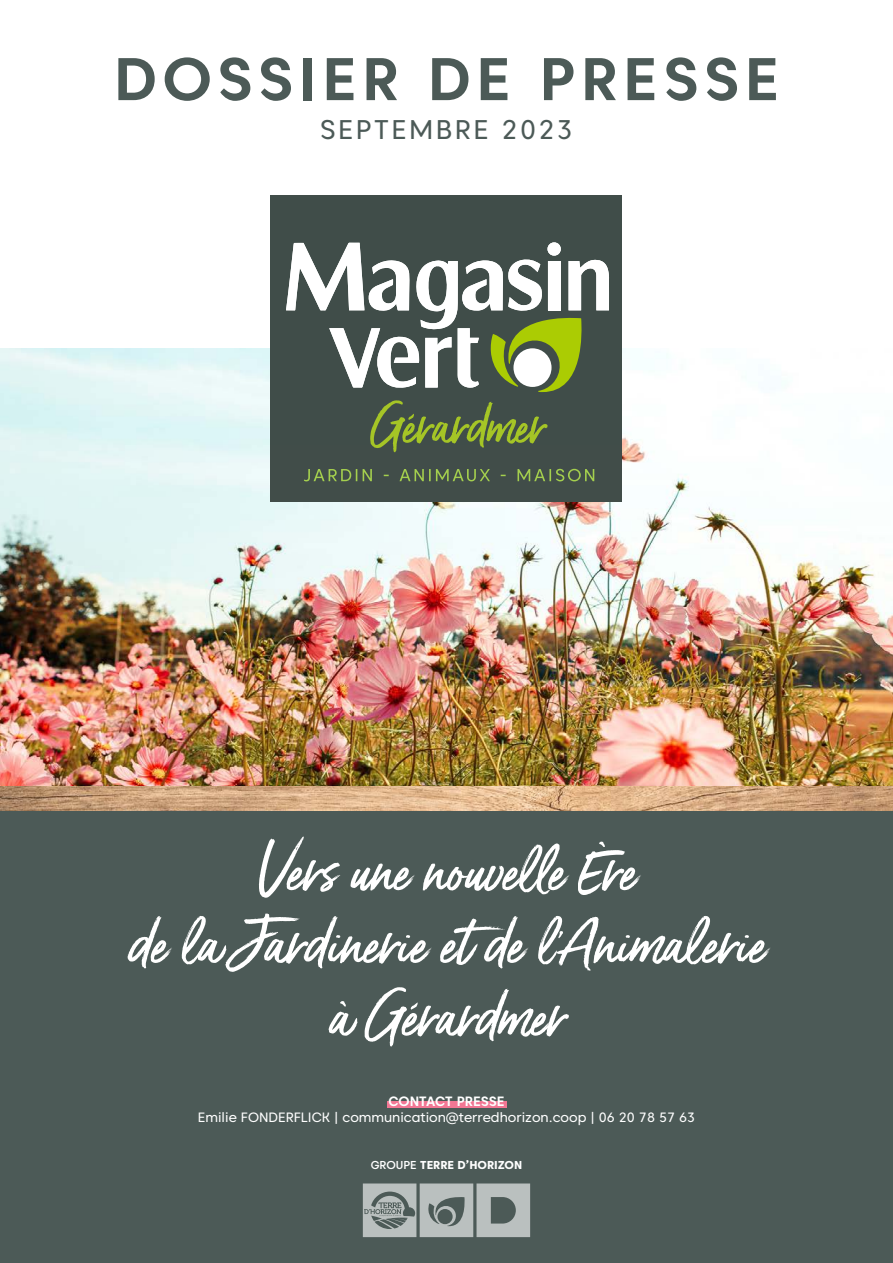
<style>
.page{position:relative;width:893px;height:1263px;background:#fff}
.page>*{position:absolute;margin:0;border:0;box-sizing:border-box;transform-origin:0 0}
.t1{font:60.6px/72.8px "Gotcha";color:#fff;text-align:center}
.t2{font:700 60px "Caros";letter-spacing:.09em;color:#4c5a57}
.t3{font:27px "Caros";letter-spacing:.09em;color:#4c5a57}
.t4{font:13.5px "Caros";color:#fff}
.t5{font:700 13.5px "Caros";color:#fff}
.t6{font:800 11.4px "Caros";color:#fff}
.s1{font-weight:500}
</style>
<div class="page">
<img style="left:0;top:349px;width:893px;height:461px">
<div style="left:0;top:810px;width:893px;height:453px;background:#4c5a57"></div>
<div style="left:388px;top:1101px;width:119px;height:7px;background:#f27794"></div>
<svg style="left:363px;top:1183px;width:167px;height:54px"></svg>
<img style="left:1px;top:787px;width:892px;height:23px">
<div style="left:271px;top:196px;width:351px;height:306px;background:#414d49"></div>
<svg style="left:286px;top:243px;width:323px;height:149px"></svg>
<div style="left:513px;top:348px;width:38px;height:39px;background:#fff;border-radius:50%"></div>
<svg style="left:304px;top:469px;width:290px;height:12px"></svg>
<svg style="left:370px;top:400px;width:177px;height:52px"></svg>
<p class="t2" style="left:114px;top:39px;width:667px">DOSSIER DE PRESSE</p>
<p class="t3" style="left:320px;top:112px;width:255px">SEPTEMBRE 2023</p>
<p class="t1" style="left:128px;top:838px;width:639px">Vers une nouvelle Ère<br>de la Jardinerie etde l’Animalerie</p>
<p class="t1" style="left:329px;top:984px;width:237px">à Gérardmer</p>
<p class="t5" style="left:388px;top:1092px;width:118px">CONTACT PRESSE</p>
<p class="t4" style="left:198px;top:1108px;width:499px">Emilie FONDERFLICK | communication@terredhorizon.coop | 06 20 78 57 63</p>
<p class="t6" style="left:371px;top:1158px;width:153px"><span class="s1">GROUPE</span> TERRE D’HORIZON</p>
</div>
